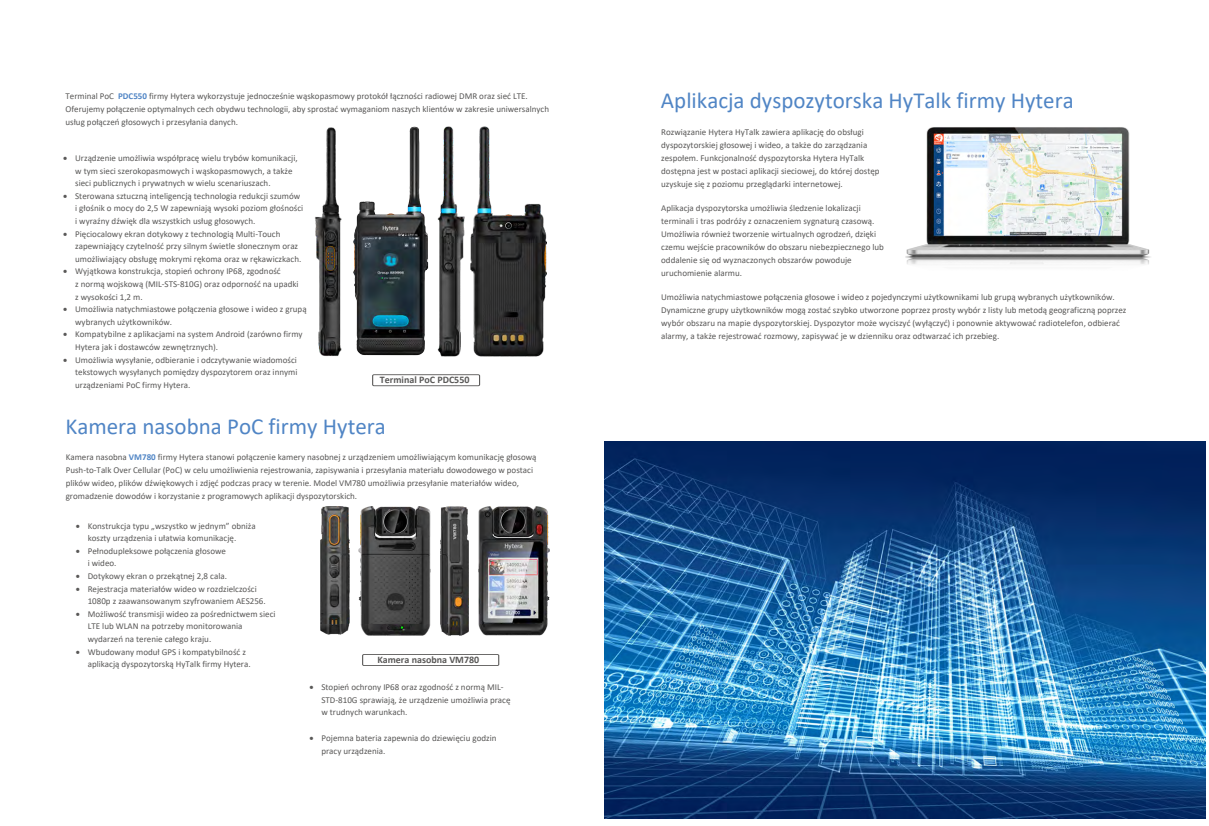
<style>
.page{position:relative;width:1209px;height:826px;background:#fff}
.page>*{position:absolute;margin:0;border:0;box-sizing:border-box;transform-origin:0 0}
.t1{font:23px "Calibri";color:#5085c5}
.t2{font:700 10px "Calibri";color:#595857}
.t3{font:9px/12.6px "Calibri";color:#595857}
.s1{font-weight:700;color:#5085c5}
</style>
<div class="page">
<img style="left:353px;top:127px;width:76px;height:229px">
<img style="left:472px;top:126px;width:74px;height:231px">
<img style="left:437px;top:126px;width:35px;height:231px">
<img style="left:315px;top:127px;width:27px;height:229px">
<img style="left:440px;top:506px;width:29px;height:130px">
<img style="left:358px;top:506px;width:73px;height:130px">
<img style="left:478px;top:506px;width:72px;height:130px">
<img style="left:320px;top:506px;width:30px;height:129px">
<img style="left:905px;top:127px;width:246px;height:138px">
<div style="left:362px;top:654px;width:137px;height:12px;border:1px solid #595857"></div>
<div style="left:372px;top:374px;width:108px;height:12px;border:1px solid #595857"></div>
<img style="left:604px;top:442px;width:601px;height:376px">
<p class="t3" style="left:65px;top:89px;width:485px;line-height:13px">Terminal PoC <span class="s1">PDC550</span> firmy Hytera wykorzystuje jednocześnie wąskopasmowy protokół łączności radiowej DMR oraz sieć LTE.<br>Oferujemy połączenie optymalnych cech obydwu technologii, aby sprostać wymaganiom naszych klientów w zakresie uniwersalnych usług połączeń głosowych i przesyłania danych.</p>
<h1 class="t1" style="left:661px;top:84px;width:414px">Aplikacja dyspozytorska HyTalk firmy Hytera</h1>
<p class="t3" style="left:75px;top:151px;width:224px;text-indent:-12px">• Urządzenie umożliwia współpracę wielu trybów komunikacji, w tym sieci szerokopasmowych i wąskopasmowych, a także sieci publicznych i prywatnych w wielu scenariuszach.</p>
<p class="t3" style="left:75px;top:189px;width:230px;text-indent:-12px">• Sterowana sztuczną inteligencją technologia redukcji szumów i głośnik o mocy do 2,5 W zapewniają wysoki poziom głośności i wyraźny dźwięk dla wszystkich usług głosowych.</p>
<p class="t3" style="left:75px;top:227px;width:228px;text-indent:-12px">• Pięciocalowy ekran dotykowy z technologią Multi-Touch zapewniający czytelność przy silnym świetle słonecznym oraz umożliwiający obsługę mokrymi rękoma oraz w rękawiczkach.</p>
<p class="t3" style="left:75px;top:265px;width:225px;text-indent:-12px">• Wyjątkowa konstrukcja, stopień ochrony IP68, zgodność<br>z normą wojskową (MIL-STS-810G) oraz odporność na upadki z wysokości 1,2 m.</p>
<p class="t3" style="left:75px;top:303px;width:233px;text-indent:-12px">• Umożliwia natychmiastowe połączenia głosowe i wideo z grupą wybranych użytkowników.</p>
<p class="t3" style="left:75px;top:328px;width:229px;text-indent:-12px">• Kompatybilne z aplikacjami na system Android (zarówno firmy<br>Hytera jak i dostawców zewnętrznych).</p>
<p class="t3" style="left:75px;top:353px;width:224px;text-align:justify;text-indent:-12px">• Umożliwia wysyłanie, odbieranie i odczytywanie wiadomości tekstowych wysyłanych pomiędzy dyspozytorem oraz innymi urządzeniami PoC firmy Hytera.</p>
<p class="t2" style="left:380px;top:373px;width:91px">Terminal PoC PDC550</p>
<h1 class="t1" style="left:65px;top:410px;width:322px">Kamera nasobna PoC firmy Hytera</h1>
<p class="t3" style="left:66px;top:450px;width:472px;line-height:13px">Kamera nasobna <span class="s1">VM780</span> firmy Hytera stanowi połączenie kamery nasobnej z urządzeniem umożliwiającym komunikację głosową Push-to-Talk Over Cellular (PoC) w celu umożliwienia rejestrowania, zapisywania i przesyłania materiału dowodowego w postaci plików wideo, plików dźwiękowych i zdjęć podczas pracy w terenie. Model VM780 umożliwia przesyłanie materiałów wideo, gromadzenie dowodów i korzystanie z programowych aplikacji dyspozytorskich.</p>
<p class="t3" style="left:88px;top:519px;width:170px;text-indent:-12px">• Konstrukcja typu „wszystko w jednym” obniża koszty urządzenia i ułatwia komunikację.</p>
<p class="t3" style="left:88px;top:544px;width:140px;text-indent:-12px">• Pełnodupleksowe połączenia głosowe i wideo.</p>
<p class="t3" style="left:76px;top:569px;width:153px">• Dotykowy ekran o przekątnej 2,8 cala.</p>
<p class="t3" style="left:88px;top:582px;width:179px;text-indent:-12px">• Rejestracja materiałów wideo w rozdzielczości<br>1080p z zaawansowanym szyfrowaniem AES256.</p>
<p class="t3" style="left:88px;top:607px;width:189px;text-indent:-12px">• Możliwość transmisji wideo za pośrednictwem sieci<br>LTE lub WLAN na potrzeby monitorowania wydarzeń na terenie całego kraju.</p>
<p class="t3" style="left:88px;top:645px;width:164px;text-indent:-12px">• Wbudowany moduł GPS i kompatybilność z aplikacją dyspozytorską HyTalk firmy Hytera.</p>
<p class="t2" style="left:377px;top:652px;width:103px">Kamera nasobna VM780</p>
<p class="t3" style="left:321px;top:680px;width:190px;text-indent:-12px">• Stopień ochrony IP68 oraz zgodność z normą MIL-<br>STD-810G sprawiają, że urządzenie umożliwia pracę w trudnych warunkach.</p>
<p class="t3" style="left:321px;top:732px;width:177px;text-indent:-12px">• Pojemna bateria zapewnia do dziewięciu godzin pracy urządzenia.</p>
<p class="t3" style="left:661px;top:126px;width:220px;line-height:13px">Rozwiązanie Hytera HyTalk zawiera aplikację do obsługi dyspozytorskiej głosowej i wideo, a także do zarządzania zespołem. Funkcjonalność dyspozytorska Hytera HyTalk dostępna jest w postaci aplikacji sieciowej, do której dostęp uzyskuje się z poziomu przeglądarki internetowej.</p>
<p class="t3" style="left:661px;top:201px;width:224px;line-height:13px">Aplikacja dyspozytorska umożliwia śledzenie lokalizacji terminali i tras podróży z oznaczeniem sygnaturą czasową.<br>Umożliwia również tworzenie wirtualnych ogrodzeń, dzięki czemu wejście pracowników do obszaru niebezpiecznego lub oddalenie się od wyznaczonych obszarów powoduje uruchomienie alarmu.</p>
<p class="t3" style="left:661px;top:290px;width:467px;line-height:13px">Umożliwia natychmiastowe połączenia głosowe i wideo z pojedynczymi użytkownikami lub grupą wybranych użytkowników.<br>Dynamiczne grupy użytkowników mogą zostać szybko utworzone poprzez prosty wybór z listy lub metodą geograficzną poprzez wybór obszaru na mapie dyspozytorskiej. Dyspozytor może wyciszyć (wyłączyć) i ponownie aktywować radiotelefon, odbierać alarmy, a także rejestrować rozmowy, zapisywać je w dzienniku oraz odtwarzać ich przebieg.</p>
</div>
